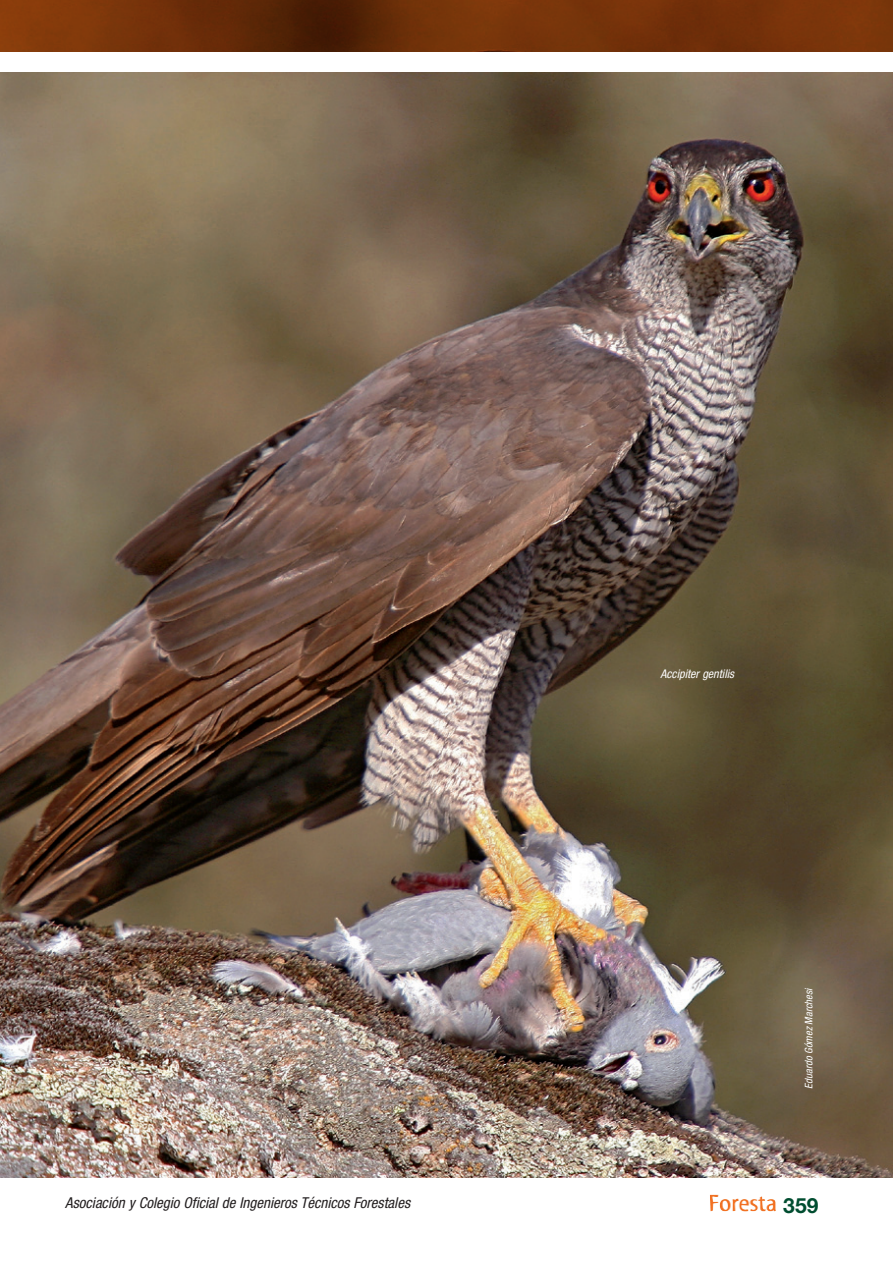
<style>
.page{position:relative;width:893px;height:1263px;background:#fff}
.page>*{position:absolute;margin:0;border:0;box-sizing:border-box;transform-origin:0 0}
.t1{font:700 21px "Helvetica Neue";color:#004d30}
.t2{font:italic condensed 15px "Helvetica Neue";color:#231f20}
.t3{font:italic condensed 12px "Helvetica Neue";color:#fff}
.t4{font:italic condensed 10.5px "Helvetica Neue";color:#fff}
</style>
<div class="page">
<img style="left:710px;top:1195px;width:66px;height:17px">
<img style="left:0;top:72px;width:893px;height:1106px">
<img style="left:0;top:0;width:893px;height:51px">
<p class="t3" style="left:660px;top:666px;width:75px">Accipiter gentilis</p>
<p class="t4" style="left:803px;top:1088px;width:102px;rotate:-90deg">Eduardo Gómez Marchesi</p>
<p class="t2" style="left:65px;top:1194px;width:346px">Asociación y Colegio Oficial de Ingenieros Técnicos Forestales</p>
<p class="t1" style="left:783px;top:1192px;width:37px">359</p>
</div>
